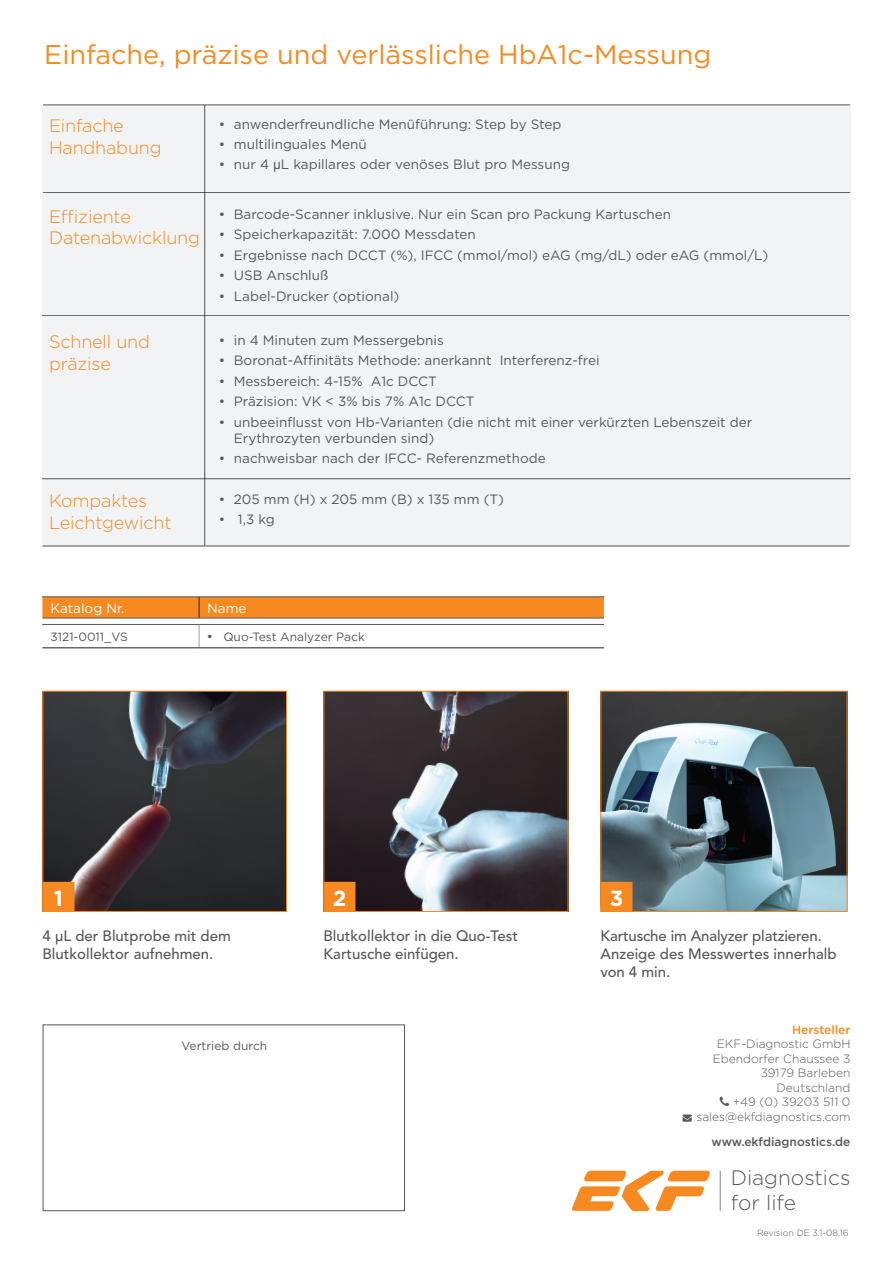
<style>
.page{position:relative;width:893px;height:1263px;background:#fff}
.page>*{position:absolute;margin:0;border:0;box-sizing:border-box;transform-origin:0 0}
.t1{font:27px "Gotham";color:#f6891f}
.t2{font:700 21.9px "Gotham";color:#fff}
.t3{font:300 20.85px/25px "Gotham";color:#57585a}
.t4{font:300 18px/21.6px "Gotham";letter-spacing:-.01em;color:#f6891f}
.t5{font:500 15px/18px "Avenir LT Std";color:#57585a}
.t6{font:13.5px/16.2px "Gotham";color:#57585a}
.t7{font:13.5px "Gotham";color:#fff}
.t8{font:300 12px/14.4px "Gotham";color:#57585a;text-align:right}
.t9{font:12px "Gotham";color:#57585a}
.t10{font:500 12px "Gotham";color:#f6891f}
.t11{font:300 9px "Gotham";color:#57585a}
.s1{font-family:"Arial"}
.s2{font-weight:500}
</style>
<div class="page">
<hr style="left:42px;top:596px;width:157px;height:1px;background:#57585a">
<hr style="left:199px;top:596px;width:405px;height:1px;background:#57585a">
<hr style="left:42px;top:648px;width:157px;height:1px;background:#231f20">
<hr style="left:199px;top:648px;width:405px;height:1px;background:#231f20">
<img style="left:44px;top:693px;width:241px;height:217px">
<div style="left:42px;top:691px;width:245px;height:221px;border:1px solid #f6891f"></div>
<div style="left:42px;top:882px;width:32px;height:30px;background:#f6891f;border:1px solid #f6891f"></div>
<img style="left:325px;top:693px;width:241px;height:217px">
<div style="left:323px;top:691px;width:245px;height:221px;border:1px solid #f6891f"></div>
<div style="left:323px;top:882px;width:32px;height:30px;background:#f6891f;border:1px solid #f6891f"></div>
<img style="left:602px;top:693px;width:243px;height:217px">
<div style="left:600px;top:691px;width:247px;height:221px;border:1px solid #f6891f"></div>
<div style="left:600px;top:882px;width:32px;height:30px;background:#f6891f;border:1px solid #f6891f"></div>
<svg style="left:572px;top:1170px;width:138px;height:41px"></svg>
<hr style="left:720px;top:1171px;width:1px;height:40px;background:#808285">
<div style="left:43px;top:1024px;width:362px;height:187px;border:1px solid #57585a"></div>
<div style="left:42px;top:105px;width:808px;height:441px;background:#f2f3f4"></div>
<hr style="left:43px;top:105px;width:807px;height:1px;background:#57585a">
<hr style="left:204px;top:105px;width:1px;height:440px;background:#57585a">
<hr style="left:43px;top:192px;width:807px;height:1px;background:#57585a">
<hr style="left:42px;top:315px;width:807px;height:1px;background:#57585a">
<hr style="left:42px;top:478px;width:808px;height:1px;background:#57585a">
<hr style="left:42px;top:546px;width:807px;height:1px;background:#57585a">
<svg style="left:42px;top:597px;width:562px;height:51px"></svg>
<h1 class="t1" style="left:44px;top:37px;width:668px">Einfache, präzise und verlässliche HbA1c-Messung</h1>
<h3 class="t4" style="left:49px;top:114px;width:114px">Einfache<br>Handhabung</h3>
<h3 class="t4" style="left:49px;top:205px;width:152px">Effiziente<br>Datenabwicklung</h3>
<p class="t6" style="left:219px;top:115px;width:344px">• anwenderfreundliche Menüführung: Step by Step</p>
<p class="t6" style="left:219px;top:136px;width:149px">• multilinguales Menü</p>
<p class="t6" style="left:219px;top:156px;width:353px">• nur 4 <span class="s1">µ</span>L kapillares oder venöses Blut pro Messung</p>
<p class="t6" style="left:219px;top:206px;width:454px">• Barcode-Scanner inklusive. Nur ein Scan pro Packung Kartuschen</p>
<p class="t6" style="left:219px;top:226px;width:259px">• Speicherkapazität: 7.000 Messdaten</p>
<p class="t6" style="left:219px;top:247px;width:551px">• Ergebnisse nach DCCT (%), IFCC (mmol/mol) eAG (mg/dL) oder eAG (mmol/L)</p>
<p class="t6" style="left:219px;top:267px;width:111px">• USB Anschluß</p>
<p class="t6" style="left:219px;top:288px;width:182px">• Label-Drucker (optional)</p>
<h3 class="t4" style="left:49px;top:331px;width:102px">Schnell und präzise</h3>
<p class="t6" style="left:219px;top:332px;width:226px">• in 4 Minuten zum Messergebnis</p>
<p class="t6" style="left:219px;top:352px;width:382px">• Boronat-Affinitäts Methode: anerkannt Interferenz-frei</p>
<p class="t6" style="left:219px;top:373px;width:220px">• Messbereich: 4-15% A1c DCCT</p>
<p class="t6" style="left:219px;top:393px;width:257px">• Präzision: VK &lt; 3% bis 7% A1c DCCT</p>
<p class="t6" style="left:234px;top:413px;width:520px;text-indent:-15px">• unbeeinflusst von Hb-Varianten (die nicht mit einer verkürzten Lebenszeit der<br>Erythrozyten verbunden sind)</p>
<p class="t6" style="left:219px;top:450px;width:328px">• nachweisbar nach der IFCC- Referenzmethode</p>
<h3 class="t4" style="left:49px;top:489px;width:124px">Kompaktes<br>Leichtgewicht</h3>
<p class="t6" style="left:219px;top:490px;width:287px">• 205 mm (H) x 205 mm (B) x 135 mm (T)</p>
<p class="t6" style="left:219px;top:511px;width:57px">• 1,3 kg</p>
<p class="t7" style="left:50px;top:599px;width:76px">Katalog Nr.</p>
<p class="t7" style="left:207px;top:599px;width:41px">Name</p>
<p class="t9" style="left:50px;top:629px;width:79px">3121-0011_VS</p>
<p class="t9" style="left:207px;top:629px;width:159px">• Quo-Test Analyzer Pack</p>
<h2 class="t2" style="left:54px;top:883px;width:11px">1</h2>
<p class="t5" style="left:43px;top:927px;width:190px">4 µL der Blutprobe mit dem<br>Blutkollektor aufnehmen.</p>
<p class="t9" style="left:181px;top:1038px;width:87px">Vertrieb durch</p>
<h2 class="t2" style="left:333px;top:883px;width:15px">2</h2>
<p class="t5" style="left:323px;top:927px;width:196px">Blutkollektor in die Quo-Test<br>Kartusche einfügen.</p>
<h2 class="t2" style="left:610px;top:883px;width:15px">3</h2>
<p class="t5" style="left:600px;top:927px;width:238px">Kartusche im Analyzer platzieren.<br>Anzeige des Messwertes innerhalb von 4 min.</p>
<p class="t10" style="left:792px;top:1022px;width:60px">Hersteller</p>
<p class="t8" style="left:713px;top:1037px;width:139px">EKF-Diagnostic GmbH<br>Ebendorfer Chaussee 3<br>39179 Barleben<br>Deutschland<br>+49 (0) 39203 511 0</p>
<p class="t8" style="left:683px;top:1103px;width:169px;line-height:25.3px">→ sales@ekfdiagnostics.com <span class="s2">www.ekfdiagnostics.de</span></p>
<h3 class="t3" style="left:731px;top:1165px;width:121px">Diagnostics for life</h3>
<p class="t11" style="left:757px;top:1227px;width:93px">Revision DE 3.1-08.16</p>
</div>
